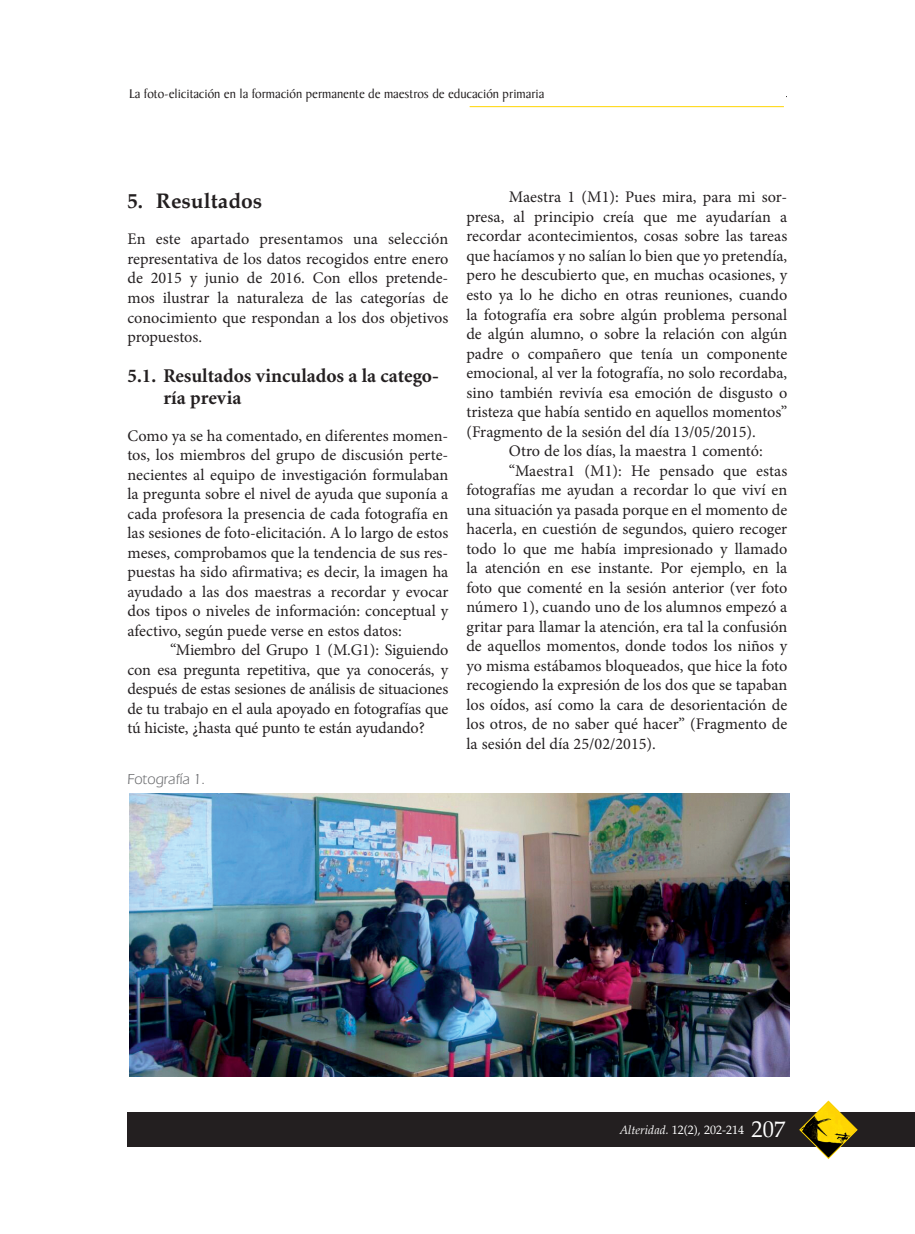
<style>
.page{position:relative;width:915px;height:1234px;background:#fff}
.page>*{position:absolute;margin:0;border:0;box-sizing:border-box;transform-origin:0 0}
.I{font:700 21px "Palatino";color:#231f20}
._1_1{font:700 19.5px/22.5px "Minion";color:#231f20}
.Párrafo_ok{font:16.2px/19.5px "Minion Pro";letter-spacing:-.005em;color:#231f20;text-align:justify}
.PÁRRAFO_SIN_SANGRÍA{font:16.2px/19.5px "Minion Pro";color:#231f20;text-align:justify}
.títulos_cuadros{font:15px "Eras IT Cby BT";color:#6c6d70}
.t1{font:13.5px "Baker Signet";color:#231f20}
.t2{font:12px "Palatino";color:#fff}
.s1{font-style:italic}
.s2{font-size:22.5px}
</style>
<div class="page">
<hr style="left:467px;top:96px;width:319px;height:1px;background:#231f20">
<div style="left:128px;top:82px;width:657px;height:22px;background:#fff"></div>
<hr style="left:469px;top:106px;width:314px;height:1px;background:#ffd500">
<div style="left:128px;top:1111px;width:786px;height:35px;background:#231f20"></div>
<svg style="left:798px;top:1100px;width:59px;height:59px"></svg>
<img style="left:129px;top:793px;width:660px;height:283px">
<p class="t1" style="left:129px;top:86px;width:416px">La foto-elicitación en la formación permanente de maestros de educación primaria</p>
<p class="I" style="left:127px;top:188px;width:136px">5. Resultados</p>
<p class="PÁRRAFO_SIN_SANGRÍA" style="left:127px;top:229px;width:322px">En este apartado presentamos una selección representativa de los datos recogidos entre enero de 2015 y junio de 2016. Con ellos pretende&shy;mos ilustrar la naturaleza de las categorías de conocimiento que respondan a los dos objetivos propuestos.</p>
<p class="_1_1" style="left:163px;top:364px;width:277px;text-indent:-36px">5.1. Resultados vinculados a la catego&shy;ría previa</p>
<p class="PÁRRAFO_SIN_SANGRÍA" style="left:127px;top:425px;width:322px">Como ya se ha comentado, en diferentes momen&shy;tos, los miembros del grupo de discusión perte&shy;necientes al equipo de investigación formulaban la pregunta sobre el nivel de ayuda que suponía a cada profesora la presencia de cada fotografía en las sesiones de foto-elicitación. A lo largo de estos meses, comprobamos que la tendencia de sus res&shy;puestas ha sido afirmativa; es decir, la imagen ha ayudado a las dos maestras a recordar y evocar dos tipos o niveles de información: conceptual y afectivo, según puede verse en estos datos:</p>
<p class="Párrafo_ok" style="left:127px;top:640px;width:322px;text-indent:43px">“Miembro del Grupo 1 (M.G1): Siguiendo con esa pregunta repetitiva, que ya conocerás, y después de estas sesiones de análisis de situaciones de tu trabajo en el aula apoyado en fotografías que tú hiciste, ¿hasta qué punto te están ayudando?</p>
<p class="títulos_cuadros" style="left:127px;top:769px;width:80px">Fotografía 1.</p>
<p class="Párrafo_ok" style="left:466px;top:187px;width:322px;text-indent:43px">Maestra 1 (M1): Pues mira, para mi sor&shy;presa, al principio creía que me ayudarían a recordar acontecimientos, cosas sobre las tareas que hacíamos y no salían lo bien que yo pretendía, pero he descubierto que, en muchas ocasiones, y esto ya lo he dicho en otras reuniones, cuando la fotografía era sobre algún problema personal de algún alumno, o sobre la relación con algún padre o compañero que tenía un componente emocional, al ver la fotografía, no solo recordaba, sino también revivía esa emoción de disgusto o tristeza que había sentido en aquellos momentos” (Fragmento de la sesión del día 13/05/2015).</p>
<p class="Párrafo_ok" style="left:508px;top:441px;width:255px">Otro de los días, la maestra 1 comentó:</p>
<p class="Párrafo_ok" style="left:466px;top:460px;width:322px;text-indent:43px">“Maestra1 (M1): He pensado que estas fotografías me ayudan a recordar lo que viví en una situación ya pasada porque en el momento de hacerla, en cuestión de segundos, quiero recoger todo lo que me había impresionado y llamado la atención en ese instante. Por ejemplo, en la foto que comenté en la sesión anterior (ver foto número 1), cuando uno de los alumnos empezó a gritar para llamar la atención, era tal la confusión de aquellos momentos, donde todos los niños y yo misma estábamos bloqueados, que hice la foto recogiendo la expresión de los dos que se tapaban los oídos, así como la cara de desorientación de los otros, de no saber qué hacer” (Fragmento de la sesión del día 25/02/2015).</p>
<p class="t2" style="left:619px;top:1121px;width:167px"><span class="s1">Alteridad.</span> 12(2), 202-214 <span class="s2">207</span></p>
</div>
